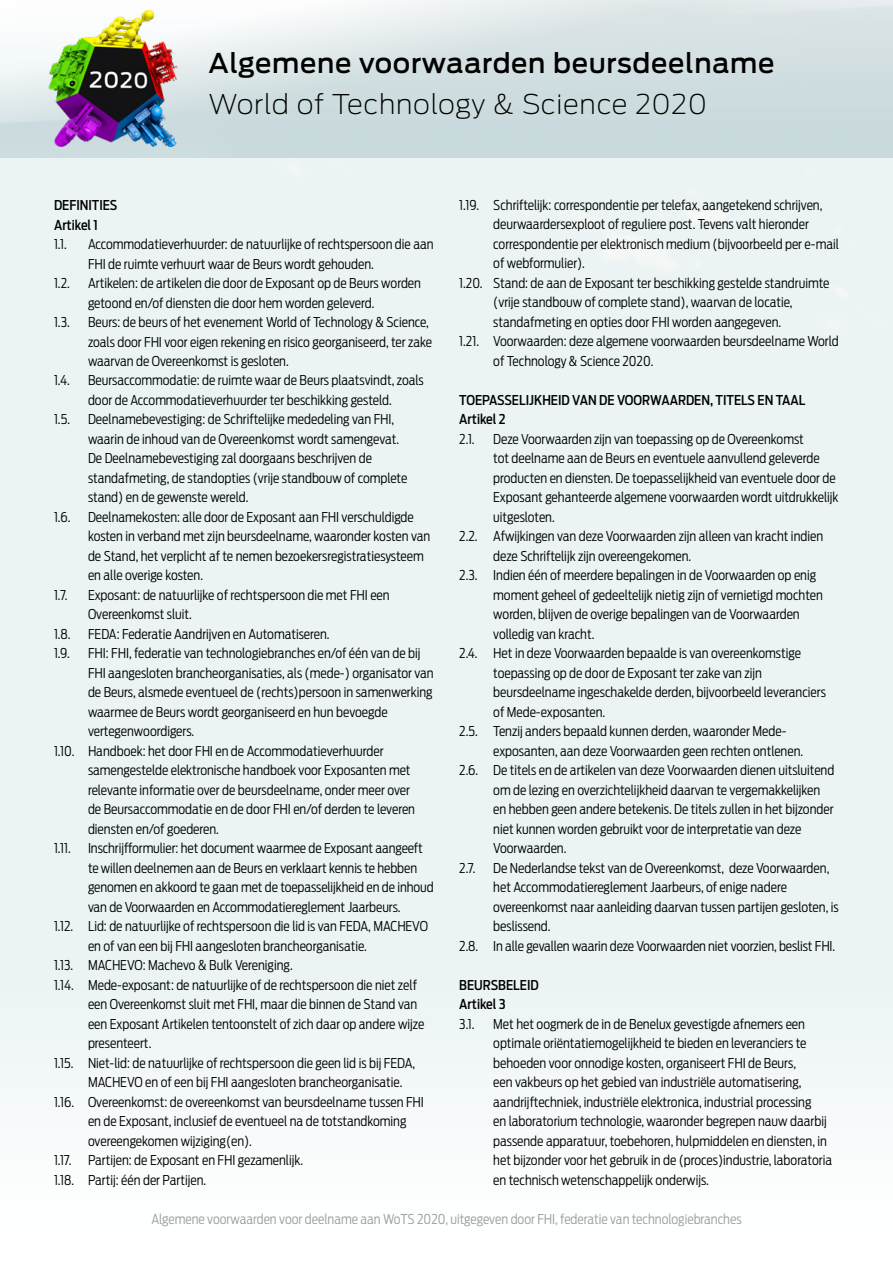
<style>
.page{position:relative;width:893px;height:1263px;background:#fff}
.page>*{position:absolute;margin:0;border:0;box-sizing:border-box;transform-origin:0 0}
.t1{font:500 27px "Antenna";letter-spacing:.025em;color:#000}
.t2{font:200 27px "Antenna";letter-spacing:.025em;color:#000}
.t3{font:300 13.5px/19.5px "Antenna Cond";color:#000}
.t4{font:300 13.5px "Antenna Cond";color:#9c9e9f}
.t5{font:500 13.5px/19.5px "Antenna Cond";color:#000}
</style>
<div class="page">
<img style="left:47px;top:9px;width:135px;height:138px">
<h1 class="t1" style="left:209px;top:48px;width:567px">Algemene voorwaarden beursdeelname</h1>
<h1 class="t2" style="left:209px;top:88px;width:500px">World of Technology &amp; Science 2020</h1>
<p class="t5" style="left:54px;top:195px;width:65px">DEFINITIES<br>Artikel 1</p>
<p class="t3" style="left:54px;top:234px;width:14px">1.1.</p>
<p class="t3" style="left:88px;top:234px;width:347px">Accommodatieverhuurder: de natuurlijke of rechtspersoon die aan<br>FHI de ruimte verhuurt waar de Beurs wordt gehouden.</p>
<p class="t3" style="left:54px;top:273px;width:17px">1.2.</p>
<p class="t3" style="left:88px;top:273px;width:334px">Artikelen: de artikelen die door de Exposant op de Beurs worden getoond en/of diensten die door hem worden geleverd.</p>
<p class="t3" style="left:54px;top:312px;width:17px">1.3.</p>
<p class="t3" style="left:88px;top:312px;width:346px">Beurs: de beurs of het evenement World of Technology &amp; Science, zoals door FHI voor eigen rekening en risico georganiseerd, ter zake waarvan de Overeenkomst is gesloten.</p>
<p class="t3" style="left:54px;top:371px;width:17px">1.4.</p>
<p class="t3" style="left:88px;top:371px;width:337px">Beursaccommodatie: de ruimte waar de Beurs plaatsvindt, zoals door de Accommodatieverhuurder ter beschikking gesteld.</p>
<p class="t3" style="left:54px;top:410px;width:18px">1.5.</p>
<p class="t3" style="left:88px;top:410px;width:321px">Deelnamebevestiging: de Schriftelijke mededeling van FHI, waarin de inhoud van de Overeenkomst wordt samengevat.<br>De Deelnamebevestiging zal doorgaans beschrijven de standafmeting, de standopties (vrije standbouw of complete stand) en de gewenste wereld.</p>
<p class="t3" style="left:54px;top:507px;width:18px">1.6.</p>
<p class="t3" style="left:88px;top:507px;width:344px">Deelnamekosten: alle door de Exposant aan FHI verschuldigde kosten in verband met zijn beursdeelname, waaronder kosten van de Stand, het verplicht af te nemen bezoekersregistratiesysteem en alle overige kosten.</p>
<p class="t3" style="left:54px;top:585px;width:15px">1.7.</p>
<p class="t3" style="left:88px;top:585px;width:303px">Exposant: de natuurlijke of rechtspersoon die met FHI een<br>Overeenkomst sluit.</p>
<p class="t3" style="left:54px;top:624px;width:18px">1.8.</p>
<p class="t3" style="left:88px;top:624px;width:243px">FEDA: Federatie Aandrijven en Automatiseren.</p>
<p class="t3" style="left:54px;top:644px;width:17px">1.9.</p>
<p class="t3" style="left:88px;top:644px;width:334px">FHI: FHI, federatie van technologiebranches en/of één van de bij</p>
<p class="t3" style="left:88px;top:663px;width:347px">FHI aangesloten brancheorganisaties, als (mede-) organisator van</p>
<p class="t3" style="left:88px;top:683px;width:346px">de Beurs, alsmede eventueel de (rechts)persoon in samenwerking</p>
<p class="t3" style="left:88px;top:702px;width:301px">waarmee de Beurs wordt georganiseerd en hun bevoegde</p>
<p class="t3" style="left:88px;top:722px;width:108px">vertegenwoordigers.</p>
<p class="t3" style="left:54px;top:741px;width:331px">1.10. Handboek: het door FHI en de Accommodatieverhuurder</p>
<p class="t3" style="left:88px;top:761px;width:324px">samengestelde elektronische handboek voor Exposanten met</p>
<p class="t3" style="left:88px;top:780px;width:323px">relevante informatie over de beursdeelname, onder meer over</p>
<p class="t3" style="left:88px;top:800px;width:329px">de Beursaccommodatie en de door FHI en/of derden te leveren</p>
<p class="t3" style="left:88px;top:819px;width:132px">diensten en/of goederen.</p>
<p class="t3" style="left:54px;top:839px;width:18px">1.11.</p>
<p class="t3" style="left:88px;top:839px;width:336px">Inschrijfformulier: het document waarmee de Exposant aangeeft</p>
<p class="t3" style="left:88px;top:858px;width:331px">te willen deelnemen aan de Beurs en verklaart kennis te hebben</p>
<p class="t3" style="left:88px;top:878px;width:347px">genomen en akkoord te gaan met de toepasselijkheid en de inhoud</p>
<p class="t3" style="left:88px;top:897px;width:314px">van de Voorwaarden en Accommodatiereglement Jaarbeurs.</p>
<p class="t3" style="left:54px;top:917px;width:376px">1.12. Lid: de natuurlijke of rechtspersoon die lid is van FEDA, MACHEVO</p>
<p class="t3" style="left:88px;top:936px;width:280px">en of van een bij FHI aangesloten brancheorganisatie.</p>
<p class="t3" style="left:54px;top:956px;width:240px">1.13. MACHEVO: Machevo &amp; Bulk Vereniging.</p>
<p class="t3" style="left:54px;top:975px;width:364px">1.14. Mede-exposant: de natuurlijke of de rechtspersoon die niet zelf</p>
<p class="t3" style="left:88px;top:995px;width:331px">een Overeenkomst sluit met FHI, maar die binnen de Stand van</p>
<p class="t3" style="left:88px;top:1014px;width:338px">een Exposant Artikelen tentoonstelt of zich daar op andere wijze</p>
<p class="t3" style="left:88px;top:1034px;width:65px">presenteert.</p>
<p class="t3" style="left:54px;top:1053px;width:363px">1.15. Niet-lid: de natuurlijke of rechtspersoon die geen lid is bij FEDA,</p>
<p class="t3" style="left:88px;top:1073px;width:316px">MACHEVO en of een bij FHI aangesloten brancheorganisatie.</p>
<p class="t3" style="left:54px;top:1092px;width:371px">1.16. Overeenkomst: de overeenkomst van beursdeelname tussen FHI</p>
<p class="t3" style="left:88px;top:1112px;width:320px">en de Exposant, inclusief de eventueel na de totstandkoming</p>
<p class="t3" style="left:88px;top:1131px;width:165px">overeengekomen wijziging(en).</p>
<p class="t3" style="left:54px;top:1151px;width:251px">1.17. Partijen: de Exposant en FHI gezamenlijk.</p>
<p class="t3" style="left:54px;top:1170px;width:154px">1.18. Partij: één der Partijen.</p>
<p class="t3" style="left:459px;top:195px;width:365px">1.19. Schriftelijk: correspondentie per telefax, aangetekend schrijven,</p>
<p class="t3" style="left:493px;top:215px;width:317px">deurwaardersexploot of reguliere post. Tevens valt hieronder</p>
<p class="t3" style="left:493px;top:234px;width:347px">correspondentie per elektronisch medium (bijvoorbeeld per e-mail</p>
<p class="t3" style="left:493px;top:254px;width:93px">of webformulier).</p>
<p class="t3" style="left:459px;top:273px;width:372px">1.20. Stand: de aan de Exposant ter beschikking gestelde standruimte</p>
<p class="t3" style="left:493px;top:293px;width:301px">(vrije standbouw of complete stand), waarvan de locatie,</p>
<p class="t3" style="left:493px;top:312px;width:289px">standafmeting en opties door FHI worden aangegeven.</p>
<p class="t3" style="left:459px;top:332px;width:381px">1.21. Voorwaarden: deze algemene voorwaarden beursdeelname World</p>
<p class="t3" style="left:493px;top:351px;width:162px">of Technology &amp; Science 2020.</p>
<p class="t5" style="left:459px;top:390px;width:348px">TOEPASSELIJKHEID VAN DE VOORWAARDEN, TITELS EN TAAL<br>Artikel 2</p>
<p class="t3" style="left:459px;top:429px;width:17px">2.1.</p>
<p class="t3" style="left:493px;top:429px;width:312px">Deze Voorwaarden zijn van toepassing op de Overeenkomst</p>
<p class="t3" style="left:493px;top:449px;width:328px">tot deelname aan de Beurs en eventuele aanvullend geleverde</p>
<p class="t3" style="left:493px;top:468px;width:344px">producten en diensten. De toepasselijkheid van eventuele door de</p>
<p class="t3" style="left:493px;top:488px;width:347px">Exposant gehanteerde algemene voorwaarden wordt uitdrukkelijk</p>
<p class="t3" style="left:493px;top:507px;width:63px">uitgesloten.</p>
<p class="t3" style="left:459px;top:527px;width:365px">2.2. Afwijkingen van deze Voorwaarden zijn alleen van kracht indien</p>
<p class="t3" style="left:493px;top:546px;width:199px">deze Schriftelijk zijn overeengekomen.</p>
<p class="t3" style="left:459px;top:565px;width:358px">2.3. Indien één of meerdere bepalingen in de Voorwaarden op enig</p>
<p class="t3" style="left:493px;top:585px;width:331px">moment geheel of gedeeltelijk nietig zijn of vernietigd mochten</p>
<p class="t3" style="left:493px;top:604px;width:308px">worden, blijven de overige bepalingen van de Voorwaarden</p>
<p class="t3" style="left:493px;top:624px;width:103px">volledig van kracht.</p>
<p class="t3" style="left:459px;top:643px;width:343px">2.4. Het in deze Voorwaarden bepaalde is van overeenkomstige</p>
<p class="t3" style="left:493px;top:663px;width:270px">toepassing op de door de Exposant ter zake van zijn</p>
<p class="t3" style="left:493px;top:682px;width:334px">beursdeelname ingeschakelde derden, bijvoorbeeld leveranciers</p>
<p class="t3" style="left:493px;top:702px;width:113px">of Mede-exposanten.</p>
<p class="t3" style="left:459px;top:721px;width:329px">2.5. Tenzij anders bepaald kunnen derden, waaronder Mede-</p>
<p class="t3" style="left:493px;top:741px;width:311px">exposanten, aan deze Voorwaarden geen rechten ontlenen.</p>
<p class="t3" style="left:459px;top:760px;width:377px">2.6. De titels en de artikelen van deze Voorwaarden dienen uitsluitend</p>
<p class="t3" style="left:493px;top:780px;width:329px">om de lezing en overzichtelijkheid daarvan te vergemakkelijken</p>
<p class="t3" style="left:493px;top:799px;width:342px">en hebben geen andere betekenis. De titels zullen in het bijzonder</p>
<p class="t3" style="left:493px;top:819px;width:310px">niet kunnen worden gebruikt voor de interpretatie van deze</p>
<p class="t3" style="left:493px;top:838px;width:75px">Voorwaarden.</p>
<p class="t3" style="left:459px;top:858px;width:18px">2.7.</p>
<p class="t3" style="left:493px;top:858px;width:338px">De Nederlandse tekst van de Overeenkomst, deze Voorwaarden,</p>
<p class="t3" style="left:493px;top:877px;width:295px">het Accommodatiereglement Jaarbeurs, of enige nadere</p>
<p class="t3" style="left:493px;top:897px;width:347px">overeenkomst naar aanleiding daarvan tussen partijen gesloten, is</p>
<p class="t3" style="left:493px;top:916px;width:59px">beslissend.</p>
<p class="t3" style="left:459px;top:936px;width:377px">2.8. In alle gevallen waarin deze Voorwaarden niet voorzien, beslist FHI.</p>
<p class="t5" style="left:459px;top:975px;width:81px">BEURSBELEID<br>Artikel 3</p>
<p class="t3" style="left:459px;top:1014px;width:17px">3.1.</p>
<p class="t3" style="left:493px;top:1014px;width:340px">Met het oogmerk de in de Benelux gevestigde afnemers een optimale oriëntatiemogelijkheid te bieden en leveranciers te behoeden voor onnodige kosten, organiseert FHI de Beurs,<br>een vakbeurs op het gebied van industriële automatisering, aandrijftechniek, industriële elektronica, industrial processing<br>en laboratorium technologie, waaronder begrepen nauw daarbij passende apparatuur, toebehoren, hulpmiddelen en diensten, in het bijzonder voor het gebruik in de (proces)industrie, laboratoria en technisch wetenschappelijk onderwijs.</p>
<p class="t4" style="left:151px;top:1211px;width:592px">Algemene voorwaarden voor deelname aan WoTS 2020, uitgegeven door FHI, federatie van technologiebranches</p>
</div>
